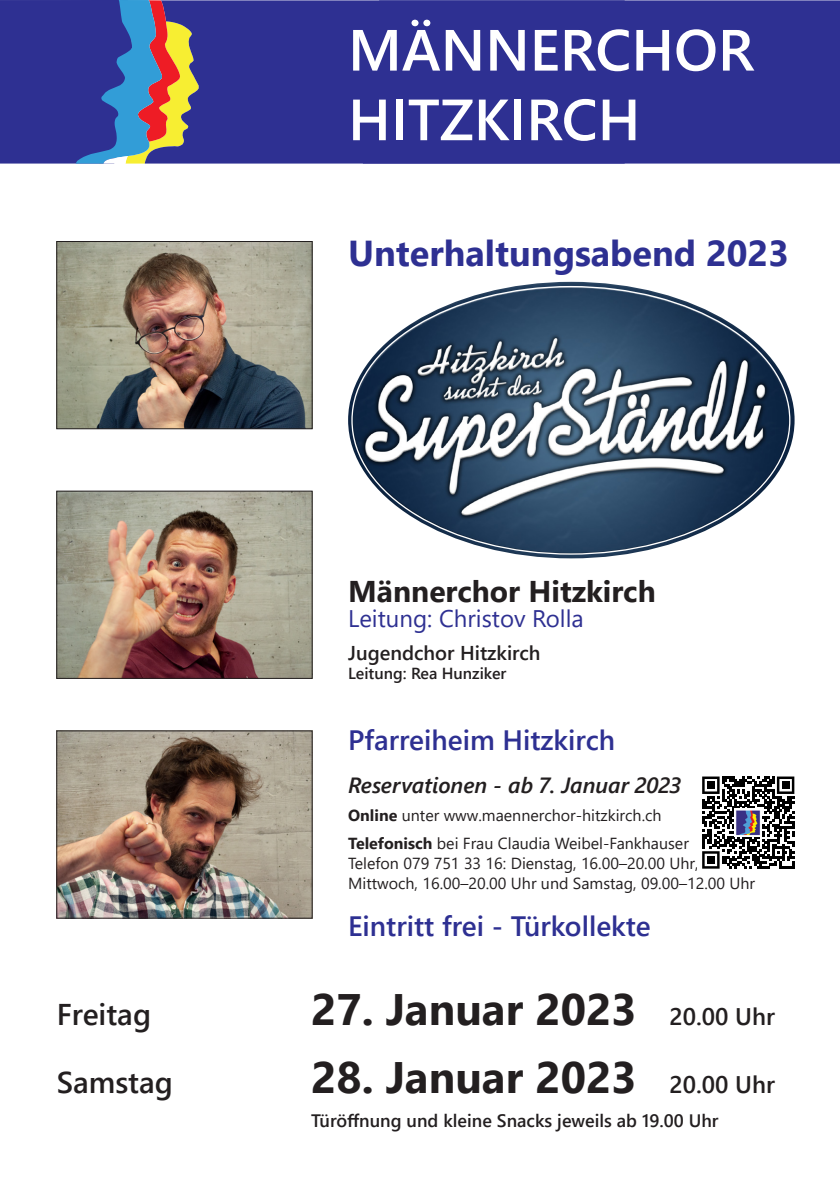
<style>
.page{position:relative;width:840px;height:1191px;background:#fff}
.page>*{position:absolute;margin:0;border:0;box-sizing:border-box;transform-origin:0 0}
.t1{font:600 58px "Segoe UI";color:#fff}
.t2{font:700 44px "Segoe UI";color:#231f20}
.t3{font:700 36px "Segoe UI";color:#2e3092}
.t4{font:700 30px "Segoe UI";color:#231f20}
.t5{font:600 30px "Segoe UI";color:#231f20}
.t6{font:600 28px "Segoe UI";color:#2e3092}
.t7{font:24px "Segoe UI";color:#2e3092}
.t8{font:italic 600 22px "Segoe UI";color:#231f20}
.t9{font:600 20px "Segoe UI";color:#231f20}
.t10{font:600 18px "Segoe UI";color:#231f20}
.t11{font:16px/20px "Segoe UI";color:#231f20}
.t12{font:600 16px "Segoe UI";color:#231f20}
.s1{font-weight:700}
.s2{font-weight:600;font-size:24px}
</style>
<div class="page">
<img style="left:58px;top:243px;width:252px;height:184px">
<div style="left:56px;top:241px;width:256px;height:188px;border:1px solid #231f20"></div>
<div style="left:199px;top:0;width:163px;height:164px;background:#2e3092"></div>
<svg style="left:0;top:0;width:199px;height:164px;background:#4f528e"></svg>
<div style="left:362px;top:0;width:477px;height:164px;background:#2e3092"></div>
<img style="left:58px;top:492px;width:252px;height:185px">
<div style="left:56px;top:490px;width:256px;height:189px;border:1px solid #231f20"></div>
<img style="left:58px;top:732px;width:252px;height:184px">
<div style="left:56px;top:730px;width:256px;height:188px;border:1px solid #231f20"></div>
<img style="left:348px;top:282px;width:446px;height:276px">
<img style="left:352px;top:287px;width:436px;height:266px">
<svg style="left:702px;top:776px;width:92px;height:92px"></svg>
<div style="left:706px;top:781px;width:8px;height:8px;background:#000"></div>
<div style="left:781px;top:781px;width:7px;height:8px;background:#000"></div>
<div style="left:706px;top:856px;width:8px;height:7px;background:#000"></div>
<img style="left:734px;top:809px;width:27px;height:27px">
<p class="t1" style="left:348px;top:-5px;width:407px">MÄNNERCHOR</p>
<p class="t1" style="left:348px;top:65px;width:293px">HITZKIRCH</p>
<p class="t3" style="left:348px;top:219px;width:442px">Unterhaltungsabend 2023</p>
<p class="t4" style="left:348px;top:563px;width:309px">Männerchor Hitzkirch</p>
<p class="t7" style="left:348px;top:596px;width:237px">Leitung: Christov Rolla</p>
<p class="t9" style="left:348px;top:634px;width:194px">Jugendchor Hitzkirch</p>
<p class="t12" style="left:348px;top:658px;width:160px">Leitung: Rea Hunziker</p>
<p class="t6" style="left:348px;top:714px;width:268px">Pfarreiheim Hitzkirch</p>
<p class="t8" style="left:348px;top:764px;width:334px">Reservationen - ab 7. Januar 2023</p>
<p class="t11" style="left:348px;top:804px;width:315px"><span class="s1">Online</span> unter www.maennerchor-hitzkirch.ch</p>
<p class="t11" style="left:348px;top:832px;width:342px"><span class="s1">Telefonisch</span> bei Frau Claudia Weibel-Fankhauser</p>
<p class="t11" style="left:348px;top:852px;width:408px">Telefon 079 751 33 16: Dienstag, 16.00–20.00 Uhr,<br>Mittwoch, 16.00–20.00 Uhr und Samstag, 09.00–12.00 Uhr</p>
<p class="t6" style="left:348px;top:899px;width:304px">Eintritt frei - Türkollekte</p>
<p class="t5" style="left:57px;top:985px;width:96px">Freitag</p>
<p class="t2" style="left:311px;top:967px;width:465px">27. Januar 2023 <span class="s2">20.00 Uhr</span></p>
<p class="t5" style="left:57px;top:1053px;width:118px">Samstag</p>
<p class="t2" style="left:311px;top:1035px;width:465px">28. Januar 2023 <span class="s2">20.00 Uhr</span></p>
<p class="t10" style="left:311px;top:1103px;width:409px">Türöffnung und kleine Snacks jeweils ab 19.00 Uhr</p>
</div>
